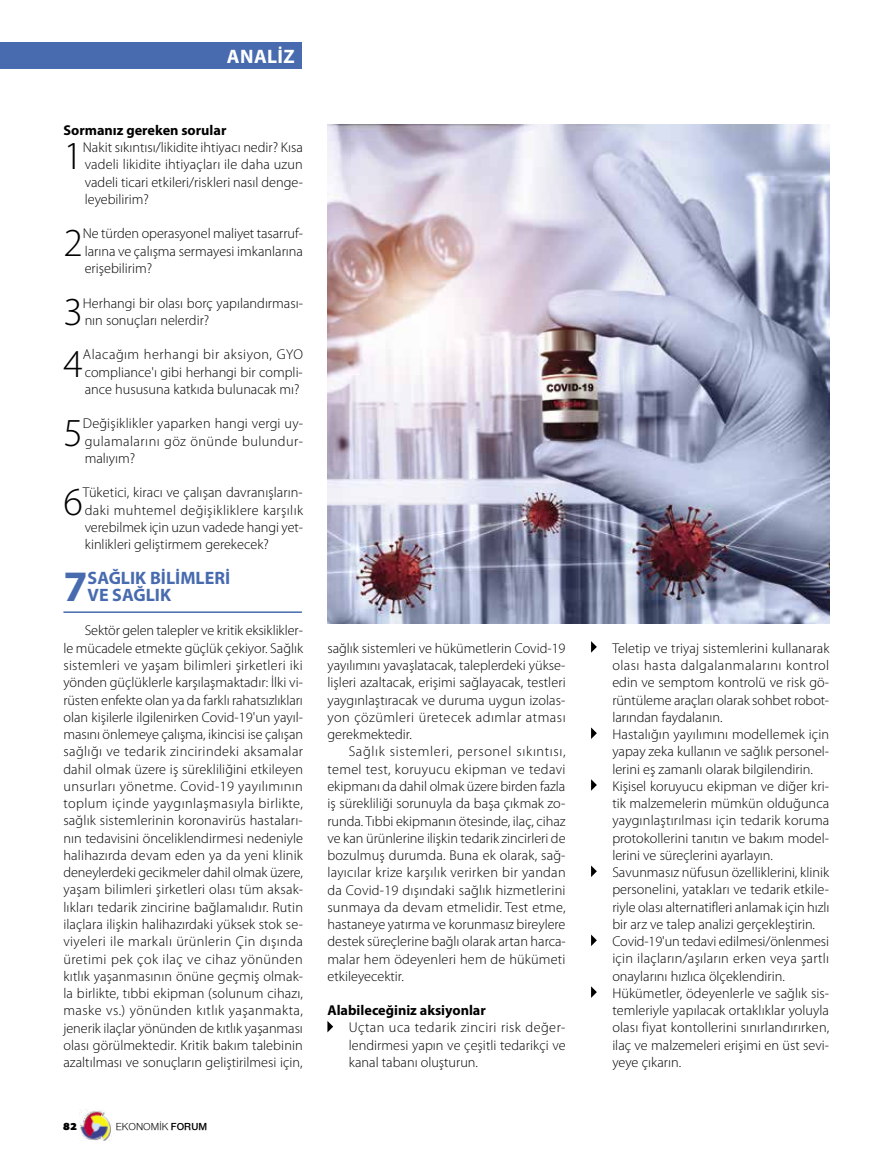
<style>
.page{position:relative;width:893px;height:1170px;background:#fff}
.page>*{position:absolute;margin:0;border:0;box-sizing:border-box;transform-origin:0 0}
.t1{font:700 43.65px "Myriad Pro";color:#486baf}
.t2{font:300 39.9px "Myriad Pro";color:#000}
.t3{font:700 19.5px "Myriad Pro";letter-spacing:.02em;color:#fff}
.t4{font:700 18px/17.2px "Myriad Pro";color:#486baf}
.t5{font:300 14.25px/17.2px "Myriad Pro";color:#000;text-align:justify}
.t6{font:700 14.25px "Myriad Pro";color:#000}
.t7{font:10.5px "Nimbus Sans Novus";color:#000}
.t8{font:900 10.5px "PF Agora Sans Pro";color:#000}
.s1{font-weight:600}
</style>
<div class="page">
<img style="left:80px;top:1109px;width:31px;height:31px">
<hr style="left:63px;top:611px;width:239px;height:2px;background:#486baf">
<svg style="left:327px;top:1021px;width:6px;height:11px"></svg>
<svg style="left:591px;top:641px;width:6px;height:11px"></svg>
<svg style="left:591px;top:727px;width:6px;height:12px"></svg>
<svg style="left:591px;top:779px;width:6px;height:11px"></svg>
<svg style="left:591px;top:865px;width:6px;height:12px"></svg>
<svg style="left:591px;top:934px;width:6px;height:12px"></svg>
<svg style="left:591px;top:986px;width:6px;height:11px"></svg>
<div style="left:0;top:43px;width:302px;height:26px;background:#486baf"></div>
<img style="left:327px;top:125px;width:502px;height:498px">
<h3 class="t3" style="left:227px;top:45px;width:69px">ANALİZ</h3>
<p class="t6" style="left:63px;top:122px;width:164px">Sormanız gereken sorular</p>
<h2 class="t2" style="left:63px;top:134px;width:21px">1</h2>
<p class="t5" style="left:83px;top:139px;width:222px">Nakit sıkıntısı/likidite ihtiyacı nedir? Kısa vadeli likidite ihtiyaçları ile daha uzun vadeli ticari etkileri/riskleri nasıl denge&shy;leyebilirim?</p>
<h2 class="t2" style="left:63px;top:220px;width:21px">2</h2>
<p class="t5" style="left:83px;top:225px;width:222px">Ne türden operasyonel maliyet tasarruf&shy;larına ve çalışma sermayesi imkanlarına erişebilirim?</p>
<h2 class="t2" style="left:63px;top:289px;width:21px">3</h2>
<p class="t5" style="left:83px;top:294px;width:222px">Herhangi bir olası borç yapılandırması&shy;nın sonuçları nelerdir?</p>
<h2 class="t2" style="left:63px;top:341px;width:21px">4</h2>
<p class="t5" style="left:83px;top:346px;width:222px">Alacağım herhangi bir aksiyon, GYO compliance'ı gibi herhangi bir compli&shy;ance hususuna katkıda bulunacak mı?</p>
<h2 class="t2" style="left:63px;top:410px;width:21px">5</h2>
<p class="t5" style="left:83px;top:415px;width:222px">Değişiklikler yaparken hangi vergi uy&shy;gulamalarını göz önünde bulundur&shy;malıyım?</p>
<h2 class="t2" style="left:63px;top:479px;width:21px">6</h2>
<p class="t5" style="left:83px;top:484px;width:222px">Tüketici, kiracı ve çalışan davranışların&shy;daki muhtemel değişikliklere karşılık verebilmek için uzun vadede hangi yet&shy;kinlikleri geliştirmem gerekecek?</p>
<h1 class="t1" style="left:63px;top:561px;width:26px">7</h1>
<p class="t4" style="left:88px;top:569px;width:144px">SAĞLIK BİLİMLERİ<br>VE SAĞLIK</p>
<p class="t5" style="left:63px;top:622px;width:241px;text-indent:21px">Sektör gelen talepler ve kritik eksiklikler&shy;le mücadele etmekte güçlük çekiyor. Sağlık sistemleri ve yaşam bilimleri şirketleri iki yönden güçlüklerle karşılaşmaktadır: İlki vi&shy;rüsten enfekte olan ya da farklı rahatsızlıkları olan kişilerle ilgilenirken Covid-19'un yayıl&shy;masını önlemeye çalışma, ikincisi ise çalışan sağlığı ve tedarik zincirindeki aksamalar dahil olmak üzere iş sürekliliğini etkileyen unsurları yönetme. Covid-19 yayılımının toplum içinde yaygınlaşmasıyla birlikte, sağlık sistemlerinin koronavirüs hastaları&shy;nın tedavisini önceliklendirmesi nedeniyle halihazırda devam eden ya da yeni klinik deneylerdeki gecikmeler dahil olmak üzere, yaşam bilimleri şirketleri olası tüm aksak&shy;lıkları tedarik zincirine bağlamalıdır. Rutin ilaçlara ilişkin halihazırdaki yüksek stok se&shy;viyeleri ile markalı ürünlerin Çin dışında üretimi pek çok ilaç ve cihaz yönünden kıtlık yaşanmasının önüne geçmiş olmak&shy;la birlikte, tıbbi ekipman (solunum cihazı, maske vs.) yönünden kıtlık yaşanmakta, jenerik ilaçlar yönünden de kıtlık yaşanması olası görülmektedir. Kritik bakım talebinin azaltılması ve sonuçların geliştirilmesi için,</p>
<p class="t8" style="left:63px;top:1119px;width:15px">82</p>
<p class="t7" style="left:116px;top:1120px;width:93px">EKONOMİK <span class="s1">FORUM</span></p>
<p class="t5" style="left:327px;top:639px;width:240px">sağlık sistemleri ve hükümetlerin Covid-19 yayılımını yavaşlatacak, taleplerdeki yükse&shy;lişleri azaltacak, erişimi sağlayacak, testleri yaygınlaştıracak ve duruma uygun izolas&shy;yon çözümleri üretecek adımlar atması gerekmektedir.</p>
<p class="t5" style="left:327px;top:743px;width:240px;text-indent:21px">Sağlık sistemleri, personel sıkıntısı, temel test, koruyucu ekipman ve tedavi ekipmanı da dahil olmak üzere birden fazla iş sürekliliği sorunuyla da başa çıkmak zo&shy;runda. Tıbbi ekipmanın ötesinde, ilaç, cihaz ve kan ürünlerine ilişkin tedarik zincirleri de bozulmuş durumda. Buna ek olarak, sağ&shy;layıcılar krize karşılık verirken bir yandan da Covid-19 dışındaki sağlık hizmetlerini sunmaya da devam etmelidir. Test etme, hastaneye yatırma ve korunmasız bireylere destek süreçlerine bağlı olarak artan harca&shy;malar hem ödeyenleri hem de hükümeti etkileyecektir.</p>
<p class="t6" style="left:327px;top:1002px;width:160px">Alabileceğiniz aksiyonlar</p>
<p class="t5" style="left:349px;top:1019px;width:218px">Uçtan uca tedarik zinciri risk değer&shy;lendirmesi yapın ve çeşitli tedarikçi ve kanal tabanı oluşturun.</p>
<p class="t5" style="left:612px;top:639px;width:219px;text-align:left">Teletip ve triyaj sistemlerini kullanarak olası hasta dalgalanmalarını kontrol edin ve semptom kontrolü ve risk gö&shy;rüntüleme araçları olarak sohbet robot&shy;larından faydalanın.<br>Hastalığın yayılımını modellemek için yapay zeka kullanın ve sağlık personel&shy;lerini eş zamanlı olarak bilgilendirin.<br>Kişisel koruyucu ekipman ve diğer kri&shy;tik malzemelerin mümkün olduğunca yaygınlaştırılması için tedarik koruma protokollerini tanıtın ve bakım model&shy;lerini ve süreçlerini ayarlayın.<br>Savunmasız nüfusun özelliklerini, klinik personelini, yatakları ve tedarik etkile&shy;riyle olası alternatifleri anlamak için hızlı bir arz ve talep analizi gerçekleştirin.<br>Covid-19'un tedavi edilmesi/önlenmesi için ilaçların/aşıların erken veya şartlı onaylarını hızlıca ölçeklendirin.<br>Hükümetler, ödeyenlerle ve sağlık sis&shy;temleriyle yapılacak ortaklıklar yoluyla olası fiyat kontollerini sınırlandırırken, ilaç ve malzemeleri erişimi en üst sevi&shy;yeye çıkarın.</p>
</div>
